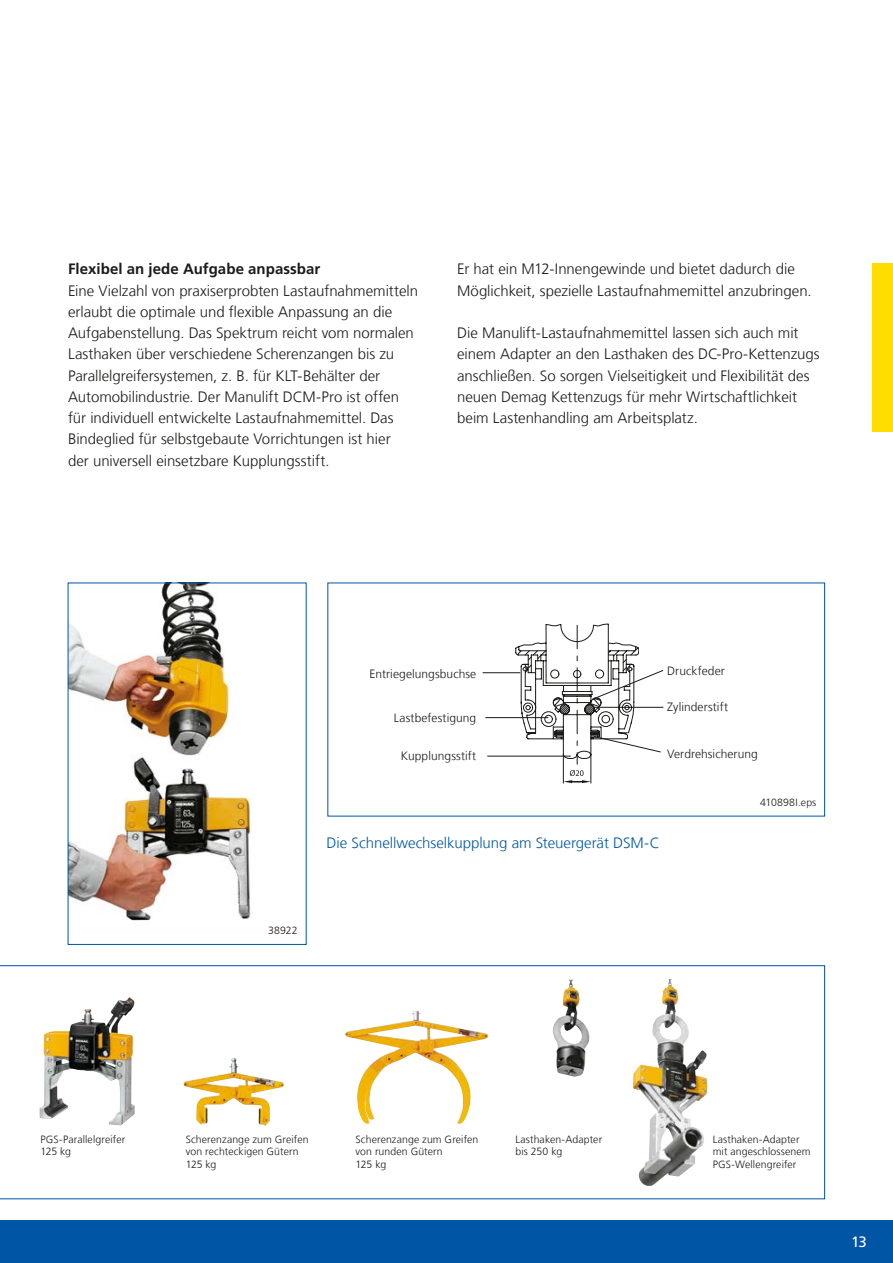
<style>
.page{position:relative;width:893px;height:1263px;background:#fff}
.page>*{position:absolute;margin:0;border:0;box-sizing:border-box;transform-origin:0 0}
.t1{font:300 15px/21.3px "Frutiger LT Com";color:#1a1a18}
.t2{font:300 15px "Frutiger LT Com";letter-spacing:-.005em;color:#0055a4}
.t3{font:700 15px "Frutiger LT Com";letter-spacing:.005em;color:#1a1a18}
.t4{font:15px "Frutiger LT Com";color:#fff}
.t5{font:300 12px "Frutiger LT Com";letter-spacing:.01em;color:#1a1a18}
.t6{font:300 10.5px/12.6px "Frutiger LT Com";letter-spacing:.01em;color:#1a1a18}
</style>
<div class="page">
<div style="left:0;top:1220px;width:893px;height:43px;background:#0055a4"></div>
<div style="left:872px;top:264px;width:21px;height:168px;background:#fd0"></div>
<svg style="left:0;top:965px;width:825px;height:234px"></svg>
<img style="left:70px;top:585px;width:183px;height:336px">
<img style="left:345px;top:1011px;width:143px;height:113px">
<img style="left:184px;top:1060px;width:86px;height:65px">
<img style="left:552px;top:979px;width:38px;height:98px">
<img style="left:633px;top:979px;width:69px;height:209px">
<img style="left:40px;top:1000px;width:87px;height:124px">
<svg style="left:516px;top:624px;width:148px;height:159px"></svg>
<hr style="left:483px;top:672px;width:37px;height:1px;background:#1a1a18">
<hr style="left:485px;top:717px;width:63px;height:1px;background:#1a1a18">
<hr style="left:487px;top:756px;width:84px;height:1px;background:#1a1a18">
<p class="t3" style="left:68px;top:260px;width:254px">Flexibel an jede Aufgabe anpassbar</p>
<p class="t1" style="left:68px;top:280px;width:352px">Eine Vielzahl von praxiserprobten Lastaufnahmemitteln erlaubt die optimale und flexible Anpassung an die Aufgabenstellung. Das Spektrum reicht vom normalen Lasthaken über verschiedene Scherenzangen bis zu Parallelgreifersystemen, z. B. für KLT-Behälter der Automobilindustrie. Der Manulift DCM-Pro ist offen für individuell entwickelte Lastaufnahmemittel. Das Bindeglied für selbstgebaute Vorrichtungen ist hier<br>der universell einsetzbare Kupplungsstift.</p>
<p class="t1" style="left:457px;top:259px;width:356px">Er hat ein M12-Innengewinde und bietet dadurch die<br>Möglichkeit, spezielle Lastaufnahmemittel anzubringen.</p>
<p class="t1" style="left:457px;top:322px;width:364px">Die Manulift-Lastaufnahmemittel lassen sich auch mit einem Adapter an den Lasthaken des DC-Pro-Kettenzugs anschließen. So sorgen Vielseitigkeit und Flexibilität des neuen Demag Kettenzugs für mehr Wirtschaftlichkeit beim Lastenhandling am Arbeitsplatz.</p>
<p class="t6" style="left:268px;top:924px;width:31px">38922</p>
<p class="t5" style="left:369px;top:667px;width:108px">Entriegelungsbuchse</p>
<p class="t5" style="left:394px;top:711px;width:84px">Lastbefestigung</p>
<p class="t5" style="left:401px;top:749px;width:77px">Kupplungsstift</p>
<p class="t5" style="left:667px;top:663px;width:59px">Druckfeder</p>
<p class="t5" style="left:667px;top:700px;width:62px">Zylinderstift</p>
<p class="t5" style="left:667px;top:747px;width:92px">Verdrehsicherung</p>
<p class="t2" style="left:327px;top:834px;width:335px">Die Schnellwechselkupplung am Steuergerät DSM-C</p>
<p class="t6" style="left:760px;top:796px;width:58px">410898I.eps</p>
<p class="t6" style="left:40px;top:1133px;width:86px">PGS-Parallelgreifer<br>125 kg</p>
<p class="t6" style="left:186px;top:1133px;width:124px">Scherenzange zum Greifen von rechteckigen Gütern<br>125 kg</p>
<p class="t6" style="left:355px;top:1133px;width:124px">Scherenzange zum Greifen von runden Gütern<br>125 kg</p>
<p class="t6" style="left:713px;top:1133px;width:99px">Lasthaken-Adapter mit angeschlossenem<br>PGS‑Wellengreifer</p>
<p class="t6" style="left:515px;top:1133px;width:88px">Lasthaken-Adapter bis 250 kg</p>
<p class="t4" style="left:851px;top:1233px;width:17px">13</p>
</div>
